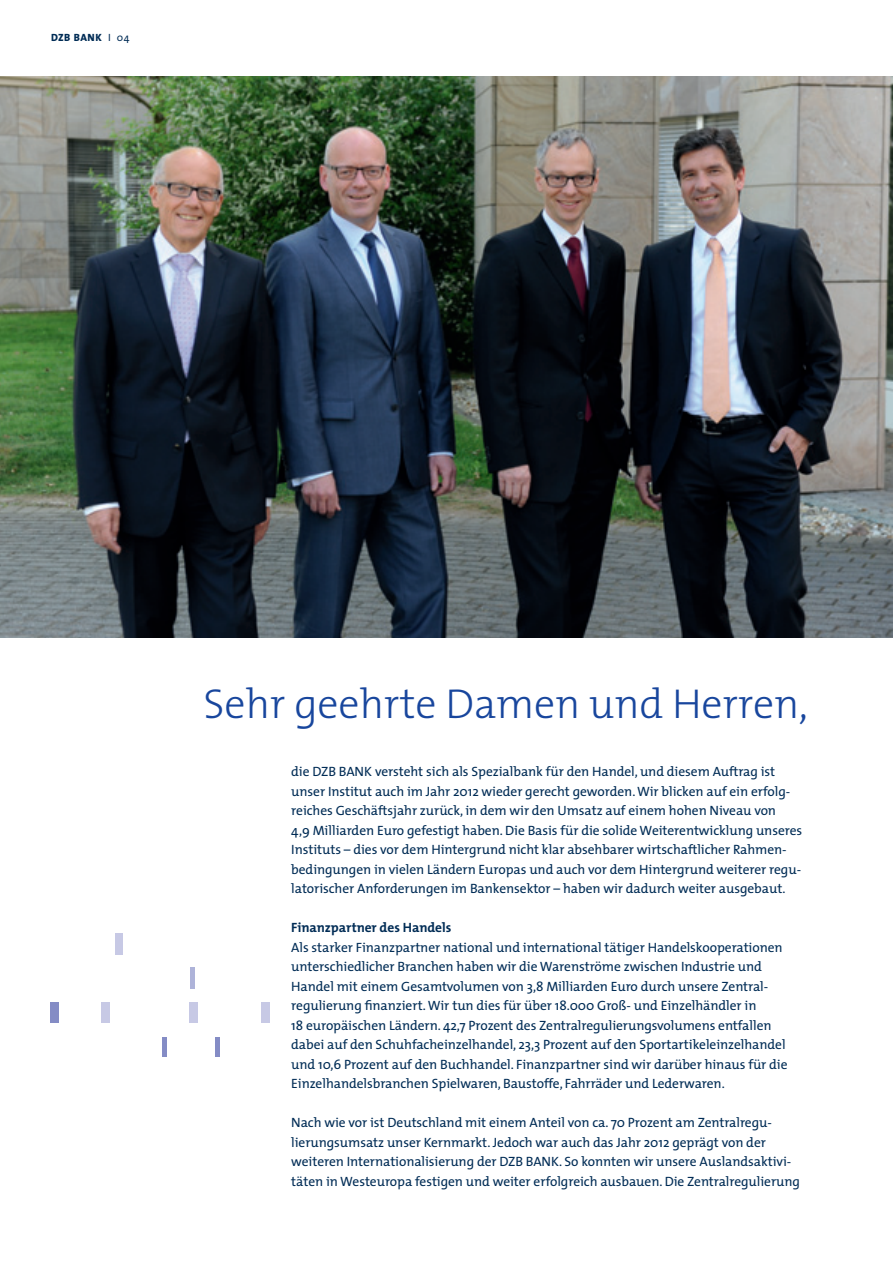
<style>
.page{position:relative;width:893px;height:1263px;background:#fff}
.page>*{position:absolute;margin:0;border:0;box-sizing:border-box;transform-origin:0 0}
.t1{font:300 42px "The Mix";letter-spacing:-.005em;color:#18469d}
.t2{font:13.5px/19.5px "The Mix";letter-spacing:-.005em;color:#002c55}
.t3{font:700 13.5px "The Mix";letter-spacing:-.005em;color:#002c55}
.t4{font:800 10.5px "The Mix";letter-spacing:.05em;color:#002c55}
.s1{font-weight:400}
.s2{font-size:45px}
</style>
<div class="page">
<img style="left:0;top:77px;width:893px;height:561px">
<div style="left:116px;top:933px;width:7px;height:22px;background:#c7c9e5"></div>
<hr style="left:190px;top:967px;width:4px;height:22px;background:#aeb3d9">
<div style="left:261px;top:1002px;width:9px;height:20px;background:#c7c9e5"></div>
<div style="left:189px;top:1002px;width:9px;height:20px;background:#c7c9e5"></div>
<div style="left:101px;top:1002px;width:8px;height:20px;background:#c7c9e5"></div>
<div style="left:50px;top:1002px;width:9px;height:20px;background:#848cc5"></div>
<hr style="left:216px;top:1037px;width:4px;height:20px;background:#848cc5">
<div style="left:162px;top:1037px;width:5px;height:20px;background:#848cc5"></div>
<p class="t4" style="left:51px;top:33px;width:80px">DZB BANK <span class="s1">I 04</span></p>
<h1 class="t1" style="left:204px;top:686px;width:606px">Sehr geehrte Damen und Herren<span class="s2">,</span></h1>
<p class="t2" style="left:291px;top:763px;width:512px">die DZB BANK versteht sich als Spezialbank für den Handel, und diesem Auftrag ist unser Institut auch im Jahr 2012 wieder gerecht geworden. Wir blicken auf ein erfolg&shy;reiches Geschäftsjahr zurück, in dem wir den Umsatz auf einem hohen Niveau von<br>4,9 Milliarden Euro gefestigt haben. Die Basis für die solide Weiterentwicklung unseres Instituts – dies vor dem Hintergrund nicht klar absehbarer wirtschaftlicher Rahmen&shy;bedingungen in vielen Ländern Europas und auch vor dem Hintergrund weiterer regu&shy;latorischer Anforderungen im Bankensektor – haben wir dadurch weiter ausgebaut.</p>
<p class="t3" style="left:291px;top:922px;width:162px">Finanzpartner des Handels</p>
<p class="t2" style="left:291px;top:939px;width:498px">Als starker Finanzpartner national und international tätiger Handelskooperationen unterschiedlicher Branchen haben wir die Warenströme zwischen Industrie und Handel mit einem Gesamtvolumen von 3,8 Milliarden Euro durch unsere Zentral&shy;regulierung finanziert. Wir tun dies für über 18.000 Groß- und Einzelhändler in<br>18 euro päischen Ländern. 42,7 Prozent des Zentralregulierungsvolumens entfallen dabei auf den Schuhfacheinzelhandel, 23,3 Prozent auf den Sportartikeleinzelhandel und 10,6 Prozent auf den Buchhandel. Finanzpartner sind wir darüber hinaus für die Einzelhandelsbranchen Spielwaren, Baustoffe, Fahrräder und Lederwaren.</p>
<p class="t2" style="left:291px;top:1114px;width:510px">Nach wie vor ist Deutschland mit einem Anteil von ca. 70 Prozent am Zentralregu&shy;lierungsumsatz unser Kernmarkt. Jedoch war auch das Jahr 2012 geprägt von der weiteren Internationalisierung der DZB BANK. So konnten wir unsere Auslandsaktivi&shy;täten in Westeuropa festigen und weiter erfolgreich ausbauen. Die Zentralregulierung</p>
</div>
